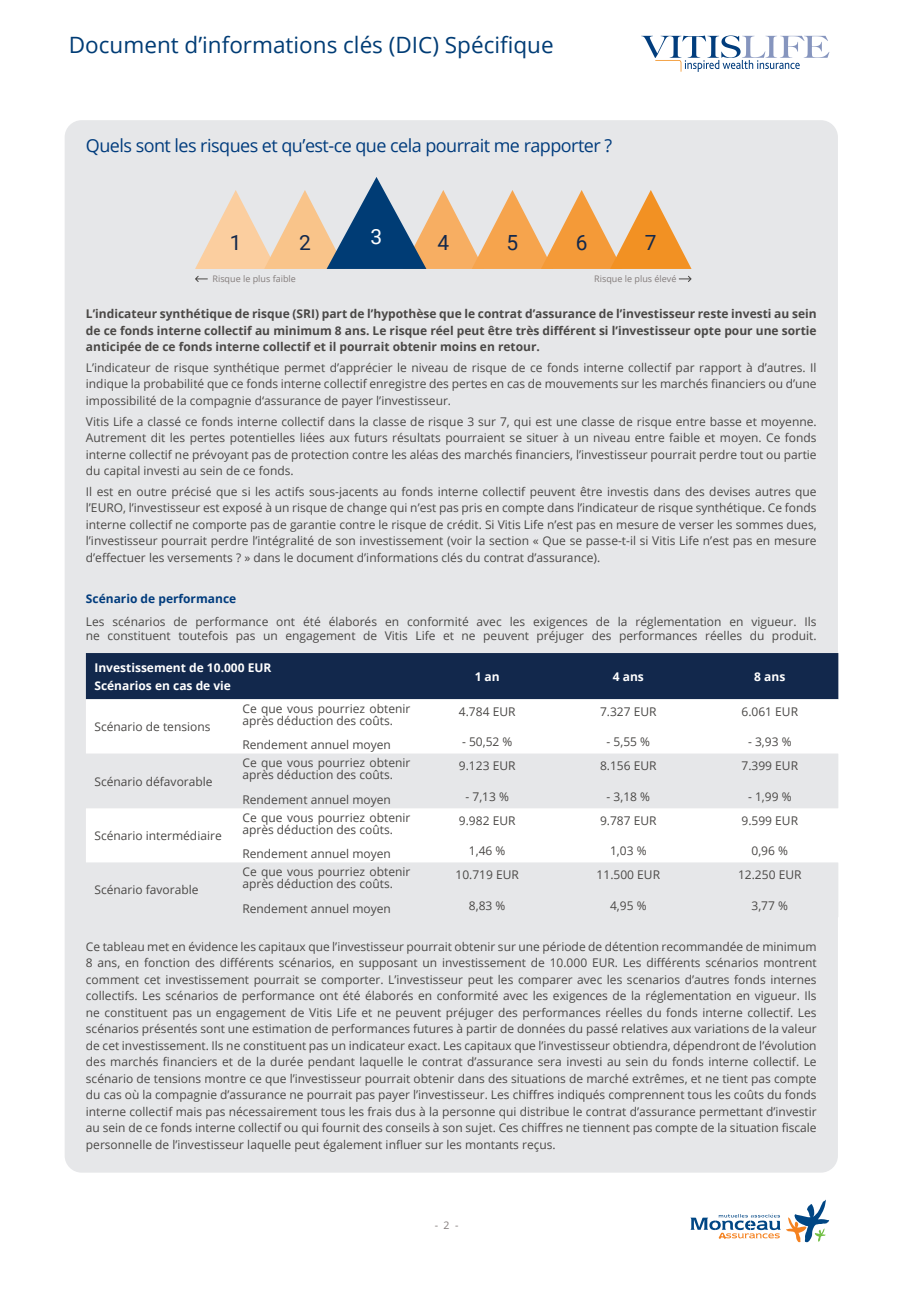
<style>
.page{position:relative;width:906px;height:1289px;background:#fff}
.page>*{position:absolute;margin:0;border:0;box-sizing:border-box;transform-origin:0 0}
.t1{font:22.5px "Open Sans";color:#003c75}
.t2{font:20.85px "Roboto";color:#12284c}
.t3{font:20.85px "Roboto";color:#fff}
.t4{font:18px "Open Sans";letter-spacing:-.03em;color:#013c7d}
.t5{font:12px/16.5px "Open Sans";color:#4a4846}
.t6{font:700 12px/16.5px "Open Sans";color:#4a4846;text-align:justify}
.Header_cell_text{font:700 12px "Open Sans";color:#fff}
.t7{font:700 12px "Open Sans";color:#013c7d}
.t8{font:10.5px "Open Sans";color:#837c7b}
.t9{font:9px "Open Sans";color:#837c7b}
</style>
<div class="page">
<svg style="left:786px;top:1199px;width:43px;height:43px"></svg>
<svg style="left:690px;top:1213px;width:90px;height:25px"></svg>
<div style="left:65px;top:120px;width:773px;height:1052px;background:#e6e7e9;border-radius:17px"></div>
<div style="left:86px;top:653px;width:752px;height:46px;background:#12284c"></div>
<div style="left:86px;top:700px;width:752px;height:53px;background:#fff"></div>
<svg style="left:86px;top:753px;width:752px;height:110px"></svg>
<svg style="left:195px;top:276px;width:13px;height:6px"></svg>
<svg style="left:679px;top:276px;width:12px;height:6px"></svg>
<svg style="left:195px;top:177px;width:496px;height:92px"></svg>
<svg style="left:641px;top:35px;width:188px;height:37px"></svg>
<p class="t1" style="left:69px;top:29px;width:486px">Document d’informations clés (DIC) Spécifique</p>
<p class="t4" style="left:86px;top:133px;width:528px">Quels sont les risques et qu’est-ce que cela pourrait me rapporter ?</p>
<p class="t3" style="left:371px;top:222px;width:13px">3</p>
<p class="t2" style="left:230px;top:228px;width:13px">1</p>
<p class="t2" style="left:299px;top:228px;width:13px">2</p>
<p class="t2" style="left:437px;top:228px;width:13px">4</p>
<p class="t2" style="left:506px;top:228px;width:13px">5</p>
<p class="t2" style="left:576px;top:228px;width:13px">6</p>
<p class="t2" style="left:645px;top:228px;width:13px">7</p>
<p class="t9" style="left:212px;top:272px;width:85px">Risque le plus faible</p>
<p class="t9" style="left:594px;top:272px;width:84px">Risque le plus élevé</p>
<p class="t6" style="left:86px;top:305px;width:732px">L’indicateur synthétique de risque (SRI) part de l’hypothèse que le contrat d’assurance de l’investisseur reste investi au sein de ce fonds interne collectif au minimum 8 ans. Le risque réel peut être très différent si l’investisseur opte pour une sortie anticipée de ce fonds interne collectif et il pourrait obtenir moins en retour.</p>
<p class="t5" style="left:86px;top:359px;width:732px;text-align:justify">L’indicateur de risque synthétique permet d’apprécier le niveau de risque de ce fonds interne collectif par rapport à d’autres. Il indique la probabilité que ce fonds interne collectif enregistre des pertes en cas de mouvements sur les marchés financiers ou d’une impossibilité de la compagnie d‘assurance de payer l’investisseur.</p>
<p class="t5" style="left:86px;top:413px;width:732px;text-align:justify">Vitis Life a classé ce fonds interne collectif dans la classe de risque 3 sur 7, qui est une classe de risque entre basse et moyenne.<br>Autrement dit les pertes potentielles liées aux futurs résultats pourraient se situer à un niveau entre faible et moyen. Ce fonds interne collectif ne prévoyant pas de protection contre les aléas des marchés financiers, l’investisseur pourrait perdre tout ou partie du capital investi au sein de ce fonds.</p>
<p class="t5" style="left:86px;top:483px;width:732px;text-align:justify">Il est en outre précisé que si les actifs sous-jacents au fonds interne collectif peuvent être investis dans des devises autres que l’EURO, l’investisseur est exposé à un risque de change qui n’est pas pris en compte dans l’indicateur de risque synthétique. Ce fonds interne collectif ne comporte pas de garantie contre le risque de crédit. Si Vitis Life n’est pas en mesure de verser les sommes dues, l’investisseur pourrait perdre l’intégralité de son investissement (voir la section « Que se passe-t-il si Vitis Life n’est pas en mesure d’effectuer les versements ? » dans le document d’informations clés du contrat d’assurance).</p>
<p class="t7" style="left:86px;top:590px;width:152px">Scénario de performance</p>
<p class="t5" style="left:86px;top:614px;width:732px;line-height:14.2px">Les scénarios de performance ont été élaborés en conformité avec les exigences de la réglementation en vigueur. Ils ne constituent toutefois pas un engagement de Vitis Life et ne peuvent préjuger des performances réelles du produit.</p>
<p class="Header_cell_text" style="left:94px;top:659px;width:179px">Investissement de 10.000 EUR</p>
<p class="Header_cell_text" style="left:94px;top:677px;width:138px">Scénarios en cas de vie</p>
<p class="Header_cell_text" style="left:475px;top:668px;width:27px">1 an</p>
<p class="Header_cell_text" style="left:613px;top:668px;width:33px">4 ans</p>
<p class="Header_cell_text" style="left:754px;top:668px;width:33px">8 ans</p>
<p class="t5" style="left:94px;top:718px;width:118px">Scénario de tensions</p>
<p class="t5" style="left:94px;top:772px;width:120px">Scénario défavorable</p>
<p class="t5" style="left:94px;top:827px;width:129px">Scénario intermédiaire</p>
<p class="t5" style="left:242px;top:702px;width:169px;line-height:12px">Ce que vous pourriez obtenir après déduction des coûts.</p>
<p class="t5" style="left:242px;top:736px;width:150px">Rendement annuel moyen</p>
<p class="t5" style="left:242px;top:756px;width:169px;line-height:12px">Ce que vous pourriez obtenir après déduction des coûts.</p>
<p class="t5" style="left:242px;top:791px;width:150px">Rendement annuel moyen</p>
<p class="t5" style="left:242px;top:811px;width:169px;line-height:12px">Ce que vous pourriez obtenir après déduction des coûts.</p>
<p class="t5" style="left:242px;top:845px;width:150px">Rendement annuel moyen</p>
<p class="t5" style="left:459px;top:702px;width:58px">4.784 EUR</p>
<p class="t5" style="left:462px;top:733px;width:52px">- 50,52 %</p>
<p class="t5" style="left:459px;top:757px;width:58px">9.123 EUR</p>
<p class="t5" style="left:465px;top:788px;width:45px">- 7,13 %</p>
<p class="t5" style="left:459px;top:811px;width:58px">9.982 EUR</p>
<p class="t5" style="left:469px;top:842px;width:38px">1,46 %</p>
<p class="t5" style="left:600px;top:702px;width:58px">7.327 EUR</p>
<p class="t5" style="left:606px;top:733px;width:45px">- 5,55 %</p>
<p class="t5" style="left:600px;top:757px;width:58px">8.156 EUR</p>
<p class="t5" style="left:606px;top:788px;width:45px">- 3,18 %</p>
<p class="t5" style="left:600px;top:811px;width:58px">9.787 EUR</p>
<p class="t5" style="left:610px;top:842px;width:38px">1,03 %</p>
<p class="t5" style="left:741px;top:702px;width:58px">6.061 EUR</p>
<p class="t5" style="left:748px;top:733px;width:45px">- 3,93 %</p>
<p class="t5" style="left:741px;top:757px;width:58px">7.399 EUR</p>
<p class="t5" style="left:748px;top:788px;width:45px">- 1,99 %</p>
<p class="t5" style="left:741px;top:811px;width:58px">9.599 EUR</p>
<p class="t5" style="left:751px;top:842px;width:38px">0,96 %</p>
<p class="t5" style="left:242px;top:865px;width:169px;line-height:12px">Ce que vous pourriez obtenir après déduction des coûts.</p>
<p class="t5" style="left:242px;top:900px;width:150px">Rendement annuel moyen</p>
<p class="t5" style="left:738px;top:866px;width:65px">12.250 EUR</p>
<p class="t5" style="left:751px;top:897px;width:38px">3,77 %</p>
<p class="t5" style="left:86px;top:937px;width:732px;text-align:justify">Ce tableau met en évidence les capitaux que l’investisseur pourrait obtenir sur une période de détention recommandée de minimum 8 ans, en fonction des différents scénarios, en supposant un investissement de 10.000 EUR. Les différents scénarios montrent comment cet investissement pourrait se comporter. L’investisseur peut les comparer avec les scenarios d’autres fonds internes collectifs. Les scénarios de performance ont été élaborés en conformité avec les exigences de la réglementation en vigueur. Ils ne constituent pas un engagement de Vitis Life et ne peuvent préjuger des performances réelles du fonds interne collectif. Les scénarios présentés sont une estimation de performances futures à partir de données du passé relatives aux variations de la valeur de cet investissement. Ils ne constituent pas un indicateur exact. Les capitaux que l’investisseur obtiendra, dépendront de l’évolution des marchés financiers et de la durée pendant laquelle le contrat d’assurance sera investi au sein du fonds interne collectif. Le scénario de tensions montre ce que l’investisseur pourrait obtenir dans des situations de marché extrêmes, et ne tient pas compte du cas où la compagnie d’assurance ne pourrait pas payer l’investisseur. Les chiffres indiqués comprennent tous les coûts du fonds interne collectif mais pas nécessairement tous les frais dus à la personne qui distribue le contrat d’assurance permettant d’investir au sein de ce fonds interne collectif ou qui fournit des conseils à son sujet. Ces chiffres ne tiennent pas compte de la situation fiscale personnelle de l’investisseur laquelle peut également influer sur les montants reçus.</p>
<p class="t5" style="left:455px;top:866px;width:65px">10.719 EUR</p>
<p class="t5" style="left:469px;top:897px;width:38px">8,83 %</p>
<p class="t5" style="left:596px;top:866px;width:65px">11.500 EUR</p>
<p class="t5" style="left:610px;top:897px;width:38px">4,95 %</p>
<p class="t5" style="left:94px;top:881px;width:106px">Scénario favorable</p>
<p class="t8" style="left:435px;top:1217px;width:25px">- 2 -</p>
</div>
